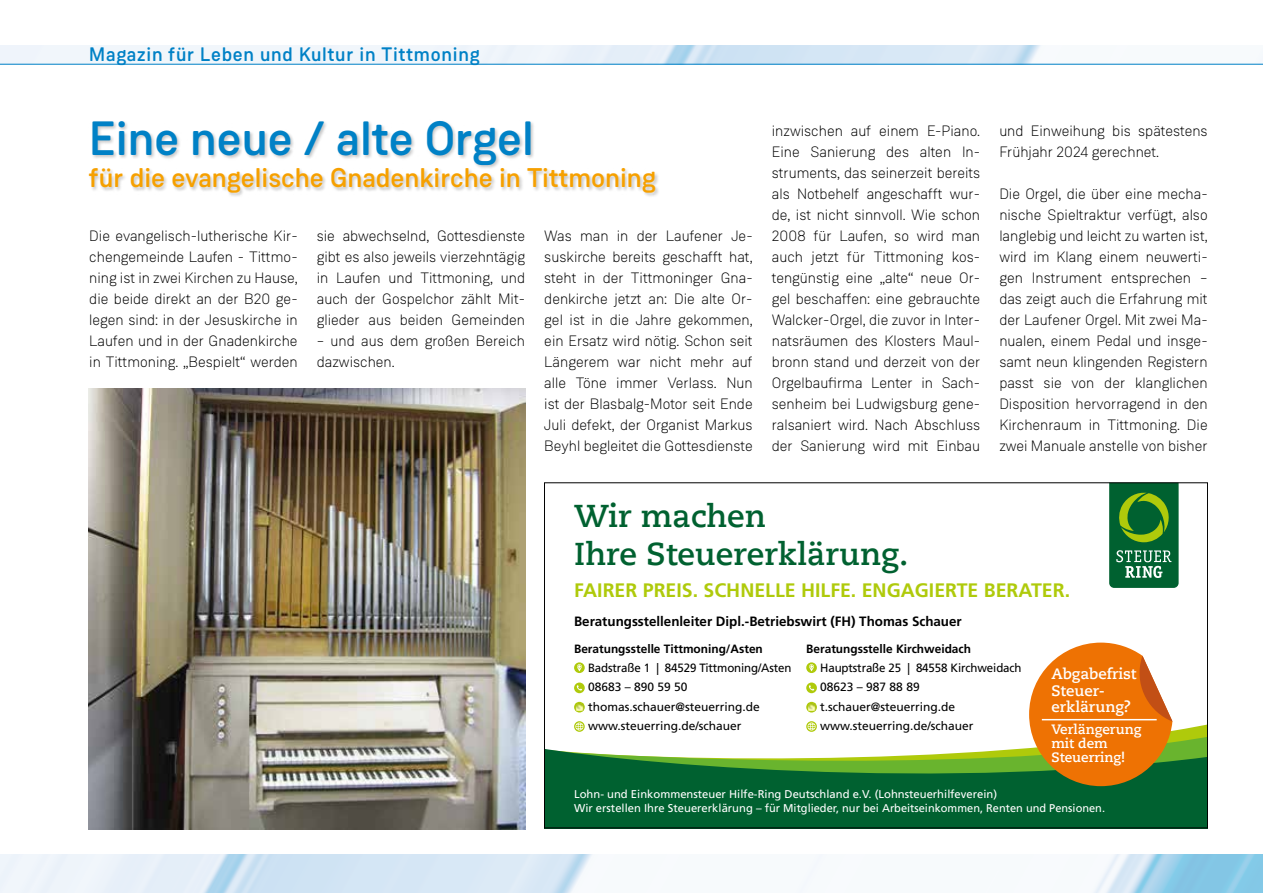
<style>
.page{position:relative;width:1263px;height:893px;background:#fff}
.page>*{position:absolute;margin:0;border:0;box-sizing:border-box;transform-origin:0 0}
.t1{font:500 48px "Weissenhof Grotesk";color:#0081c6}
.t2{font:700 31.5px/37.8px "Caecilia Com 75";color:#006130}
.t3{font:500 27px "Weissenhof Grotesk";color:#f6a000}
.t4{font:700 19.5px "Frutiger LT Com";color:#afca0b}
.t5{font:500 19.5px "Weissenhof Grotesk";letter-spacing:.04em;color:#0081c6}
.t6{font:300 15px/21px "Weissenhof Grotesk";color:#000;text-align:justify}
.t7{font:700 15px/16.5px "Caecilia Com 75";color:#fff}
.t8{font:700 13.5px "Frutiger LT Com";color:#000}
.t9{font:700 13.5px/14px "Caecilia Com 75";color:#fff}
.t10{font:12px/19.4px "Frutiger LT Com";color:#000;scale:.96 1}
.t11{font:700 12px "Frutiger LT Com";color:#000}
.t12{font:11.25px/13.5px "Frutiger LT Com";color:#fff}
</style>
<div class="page">
<img style="left:0;top:45px;width:1263px;height:19px">
<hr style="left:0;top:64px;width:1263px;height:1px;background:#0081c6">
<img style="left:0;top:855px;width:1263px;height:38px">
<img style="left:89px;top:388px;width:436px;height:441px">
<div style="left:88px;top:119px;width:572px;height:78px;background:#000;opacity:.22"></div>
<svg style="left:1109px;top:485px;width:69px;height:103px;background:#287939"></svg>
<svg style="left:576px;top:731px;width:630px;height:13px"></svg>
<svg style="left:546px;top:744px;width:660px;height:82px;background:#2c7e46"></svg>
<svg style="left:1029px;top:643px;width:143px;height:143px;background:#da8429"></svg>
<hr style="left:1042px;top:719px;width:115px;height:1px;background:#fff">
<svg style="left:574px;top:662px;width:11px;height:11px"></svg>
<svg style="left:577px;top:664px;width:5px;height:7px"></svg>
<svg style="left:574px;top:682px;width:11px;height:11px"></svg>
<svg style="left:577px;top:685px;width:5px;height:5px"></svg>
<svg style="left:574px;top:702px;width:11px;height:10px"></svg>
<svg style="left:576px;top:703px;width:7px;height:8px"></svg>
<svg style="left:574px;top:721px;width:11px;height:11px"></svg>
<svg style="left:575px;top:722px;width:8px;height:8px"></svg>
<svg style="left:806px;top:662px;width:11px;height:11px"></svg>
<svg style="left:809px;top:664px;width:5px;height:7px"></svg>
<svg style="left:806px;top:682px;width:11px;height:11px"></svg>
<svg style="left:809px;top:685px;width:5px;height:5px"></svg>
<div style="left:806px;top:702px;width:11px;height:10px;background:#afc811;border-radius:50%"></div>
<svg style="left:808px;top:703px;width:8px;height:8px"></svg>
<svg style="left:806px;top:721px;width:11px;height:11px"></svg>
<svg style="left:807px;top:722px;width:8px;height:8px"></svg>
<h3 class="t5" style="left:89px;top:43px;width:392px">Magazin für Leben und Kultur in Tittmoning</h3>
<h1 class="t1" style="left:89px;top:109px;width:446px">Eine neue / alte Orgel</h1>
<h3 class="t3" style="left:89px;top:161px;width:568px">für die evangelische Gnadenkirche in Tittmoning</h3>
<p class="t6" style="left:89px;top:225px;width:210px">Die evangelisch-lutherische Kir&shy;chengemeinde Laufen - Tittmo&shy;ning ist in zwei Kirchen zu Hause, die beide direkt an der B20 ge&shy;legen sind: in der Jesuskirche in Laufen und in der Gnadenkirche in Tittmoning. „Bespielt“ werden</p>
<p class="t6" style="left:317px;top:225px;width:210px">sie abwechselnd, Gottesdienste gibt es also jeweils vierzehntägig in Laufen und Tittmoning, und auch der Gospelchor zählt Mit&shy;glieder aus beiden Gemeinden</p>
<p class="t6" style="left:544px;top:225px;width:210px">Was man in der Laufener Je&shy;suskirche bereits geschafft hat, steht in der Tittmoninger Gna&shy;denkirche jetzt an: Die alte Or&shy;gel ist in die Jahre gekommen, ein Ersatz wird nötig. Schon seit Längerem war nicht mehr auf alle Töne immer Verlass. Nun ist der Blasbalg-Motor seit Ende Juli defekt, der Organist Markus Beyhl begleitet die Gottesdienste</p>
<p class="t6" style="left:317px;top:330px;width:210px">– und aus dem großen Bereich dazwischen.</p>
<p class="t6" style="left:772px;top:120px;width:210px;text-align:left">inzwischen auf einem E-Piano.<br>Eine Sanierung des alten In&shy;struments, das seinerzeit bereits als Notbehelf angeschafft wur&shy;de, ist nicht sinnvoll. Wie schon<br>2008 für Laufen, so wird man auch jetzt für Tittmoning kos&shy;tengünstig eine „alte“ neue Or&shy;gel beschaffen: eine gebrauchte<br>Walcker-Orgel, die zuvor in Inter&shy;natsräumen des Klosters Maul&shy;bronn stand und derzeit von der<br>Orgelbaufirma Lenter in Sach&shy;senheim bei Ludwigsburg gene&shy;ralsaniert wird. Nach Abschluss der Sanierung wird mit Einbau</p>
<p class="t6" style="left:999px;top:120px;width:210px">und Einweihung bis spätestens<br>Frühjahr 2024 gerechnet.</p>
<p class="t6" style="left:999px;top:183px;width:210px">Die Orgel, die über eine mecha&shy;nische Spieltraktur verfügt, also langlebig und leicht zu warten ist, wird im Klang einem neuwerti&shy;gen Instrument entsprechen – das zeigt auch die Erfahrung mit der Laufener Orgel. Mit zwei Ma&shy;nualen, einem Pedal und insge&shy;samt neun klingenden Registern passt sie von der klanglichen Disposition hervorragend in den Kirchenraum in Tittmoning. Die zwei Manuale anstelle von bisher</p>
<h2 class="t2" style="left:574px;top:496px;width:336px">Wir machen<br>Ihre Steuererklärung.</h2>
<h3 class="t4" style="left:574px;top:579px;width:497px">FAIRER PREIS. SCHNELLE HILFE. ENGAGIERTE BERATER.</h3>
<p class="t8" style="left:574px;top:613px;width:389px">Beratungsstellenleiter Dipl.-Betriebswirt (FH) Thomas Schauer</p>
<p class="t7" style="left:1051px;top:665px;width:87px">Abgabefrist<br>Steuer&shy;erklärung?</p>
<p class="t9" style="left:1051px;top:722px;width:92px">Verlängerung mit dem<br>Steuerring!</p>
<p class="t11" style="left:574px;top:641px;width:190px">Beratungsstelle Tittmoning/Asten</p>
<p class="t10" style="left:588px;top:658px;width:213px">Badstraße 1 | 84529 Tittmoning/Asten<br>08683 – 890 59 50 thomas.schauer@steuerring.de www.steuerring.de/schauer</p>
<p class="t11" style="left:806px;top:641px;width:166px">Beratungsstelle Kirchweidach</p>
<p class="t10" style="left:820px;top:658px;width:211px">Hauptstraße 25 | 84558 Kirchweidach<br>08623 – 987 88 89 t.schauer@steuerring.de www.steuerring.de/schauer</p>
<p class="t12" style="left:574px;top:787px;width:532px">Lohn- und Einkommensteuer Hilfe-Ring Deutschland e.V. (Lohnsteuerhilfeverein)<br>Wir erstellen Ihre Steuererklärung – für Mitglieder, nur bei Arbeitseinkommen, Renten und Pensionen.</p>
</div>
